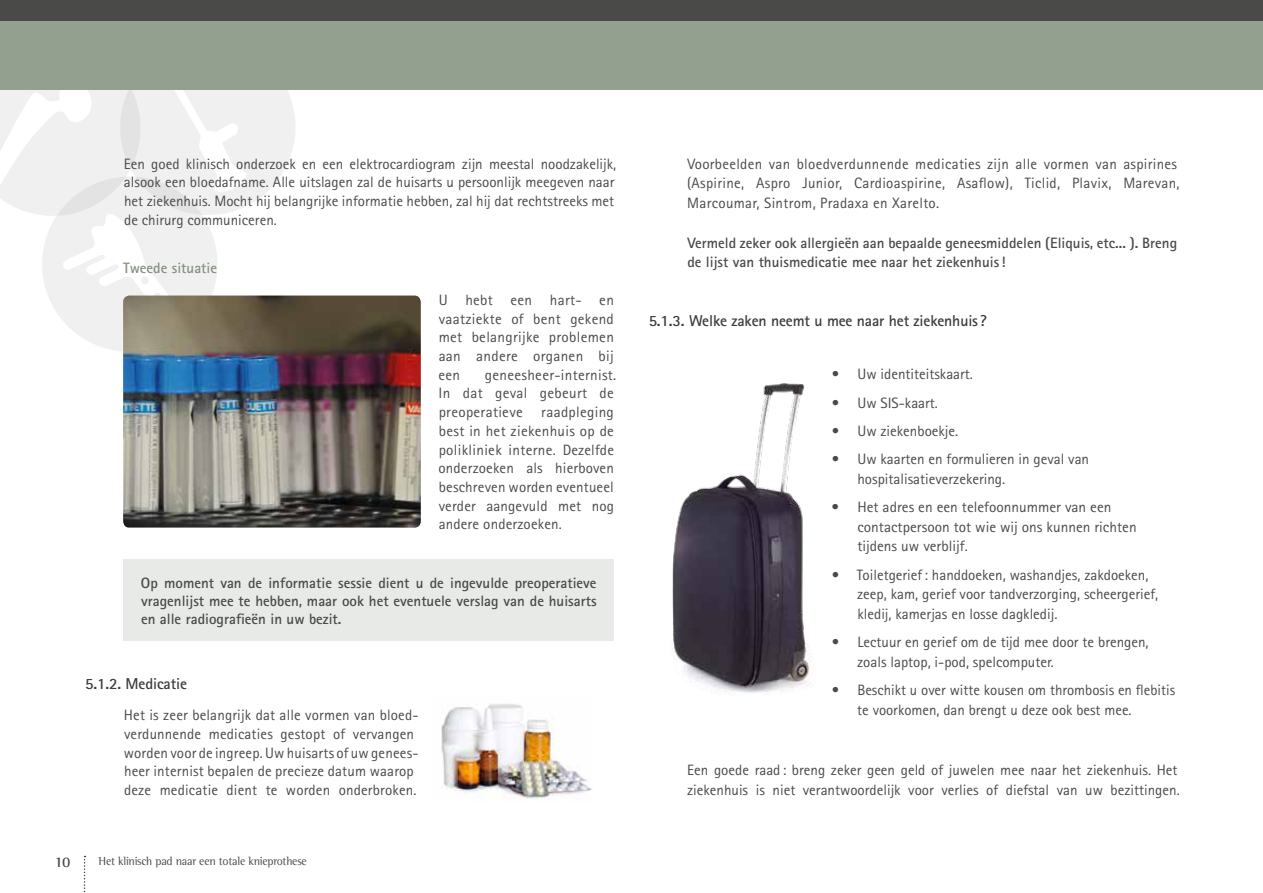
<style>
.page{position:relative;width:1263px;height:893px;background:#fff}
.page>*{position:absolute;margin:0;border:0;box-sizing:border-box;transform-origin:0 0}
.t1{font:700 15.75px "Rotis Sans Serif";letter-spacing:-.01em;color:#3c3c3b}
.t2{font:15px/18.8px "Rotis Sans Serif";color:#4a4a49}
.t3{font:15px/18.8px "Rotis Sans Serif";letter-spacing:.02em;color:#4a4a49}
.t4{font:700 15px/18px "Rotis Sans Serif";color:#4a4a49;text-align:justify}
.t5{font:700 15px "Rotis Sans Serif";color:#859181}
.t6{font:700 15px "Rotis Semi Serif";color:#4a4a49}
.t7{font:12px "Rotis Semi Serif";letter-spacing:-.02em;color:#4a4a49}
</style>
<div class="page">
<svg style="left:0;top:89px;width:296px;height:262px"></svg>
<svg style="left:154px;top:293px;width:7px;height:7px"></svg>
<div style="left:141px;top:277px;width:8px;height:7px;background:#f0f0f0;border-radius:50%"></div>
<div style="left:0;top:0;width:1263px;height:21px;background:#4a4a49"></div>
<div style="left:0;top:21px;width:1263px;height:68px;background:#93a08f"></div>
<svg style="left:84px;top:856px;width:2px;height:37px"></svg>
<div style="left:123px;top:559px;width:491px;height:81px;background:#e8eae7"></div>
<img style="left:123px;top:296px;width:298px;height:232px">
<img style="left:441px;top:704px;width:151px;height:96px">
<img style="left:672px;top:383px;width:140px;height:312px">
<p class="t2" style="left:124px;top:154px;width:494px">Een goed klinisch onderzoek en een elektrocardiogram zijn meestal noodzakelijk, alsook een bloedafname. Alle uitslagen zal de huisarts u persoonlijk meegeven naar het ziekenhuis. Mocht hij belangrijke informatie hebben, zal hij dat rechtstreeks met de chirurg communiceren.</p>
<p class="t5" style="left:123px;top:259px;width:95px">Tweede situatie</p>
<p class="t2" style="left:439px;top:290px;width:177px;text-align:justify">U hebt een hart- en vaatziekte of bent gekend met belangrijke problemen aan andere organen bij een</p>
<p class="t3" style="left:438px;top:365px;width:179px;text-indent:46px">geneesheer-internist.<br>In dat geval gebeurt de preoperatieve raadpleging best in het ziekenhuis op de polikliniek interne. Dezelfde onderzoeken als hierboven beschreven worden eventueel verder aangevuld met nog andere onderzoeken.</p>
<p class="t4" style="left:141px;top:573px;width:457px">Op moment van de informatie sessie dient u de ingevulde preoperatieve vragenlijst mee te hebben, maar ook het eventuele verslag van de huisarts en alle radiografieën in uw bezit.</p>
<p class="t1" style="left:85px;top:674px;width:103px">5.1.2. Medicatie</p>
<p class="t2" style="left:124px;top:706px;width:296px">Het is zeer belangrijk dat alle vormen van bloed&shy;verdunnende medicaties gestopt of vervangen worden voor de ingreep. Uw huisarts of uw genees&shy;heer internist bepalen de precieze datum waarop deze medicatie dient te worden onderbroken.</p>
<p class="t6" style="left:54px;top:853px;width:18px">10</p>
<p class="t7" style="left:99px;top:854px;width:210px">Het klinisch pad naar een totale knieprothese</p>
<p class="t3" style="left:687px;top:154px;width:494px;line-height:19.6px">Voorbeelden van bloedverdunnende medicaties zijn alle vormen van aspirines (Aspirine, Aspro Junior, Cardioaspirine, Asaflow), Ticlid, Plavix, Marevan,<br>Marcoumar, Sintrom, Pradaxa en Xarelto.</p>
<p class="t4" style="left:687px;top:232px;width:491px;line-height:19.6px">Vermeld zeker ook allergieën aan bepaalde geneesmiddelen (Eliquis, etc... ). Breng de lijst van thuismedicatie mee naar het ziekenhuis!</p>
<p class="t1" style="left:649px;top:311px;width:340px">5.1.3. Welke zaken neemt u mee naar het ziekenhuis?</p>
<p class="t2" style="left:832px;top:365px;width:143px">• Uw identiteitskaart.</p>
<p class="t2" style="left:832px;top:393px;width:108px">• Uw SIS-kaart.</p>
<p class="t2" style="left:832px;top:421px;width:128px">• Uw ziekenboekje.</p>
<p class="t2" style="left:857px;top:449px;width:233px;line-height:19.6px;text-indent:-26px">• Uw kaarten en formulieren in geval van hospitalisatieverzekering.</p>
<p class="t2" style="left:857px;top:497px;width:281px;line-height:19.6px;text-indent:-26px">• Het adres en een telefoonnummer van een contactpersoon tot wie wij ons kunnen richten tijdens uw verblijf.</p>
<p class="t2" style="left:857px;top:564px;width:303px;line-height:19.6px;text-indent:-25px">• Toiletgerief: handdoeken, washandjes, zakdoeken, zeep, kam, gerief voor tandverzorging, scheergerief, kledij, kamerjas en losse dagkledij.</p>
<p class="t2" style="left:857px;top:632px;width:293px;line-height:19.6px;text-indent:-25px">• Lectuur en gerief om de tijd mee door te brengen, zoals laptop, i-pod, spelcomputer.</p>
<p class="t2" style="left:857px;top:680px;width:319px;line-height:19.6px;text-indent:-26px">• Beschikt u over witte kousen om thrombosis en flebitis te voorkomen, dan brengt u deze ook best mee.</p>
<p class="t2" style="left:687px;top:760px;width:494px;line-height:19.6px">Een goede raad : breng zeker geen geld of juwelen mee naar het ziekenhuis. Het ziekenhuis is niet verantwoordelijk voor verlies of diefstal van uw bezittingen.</p>
</div>
